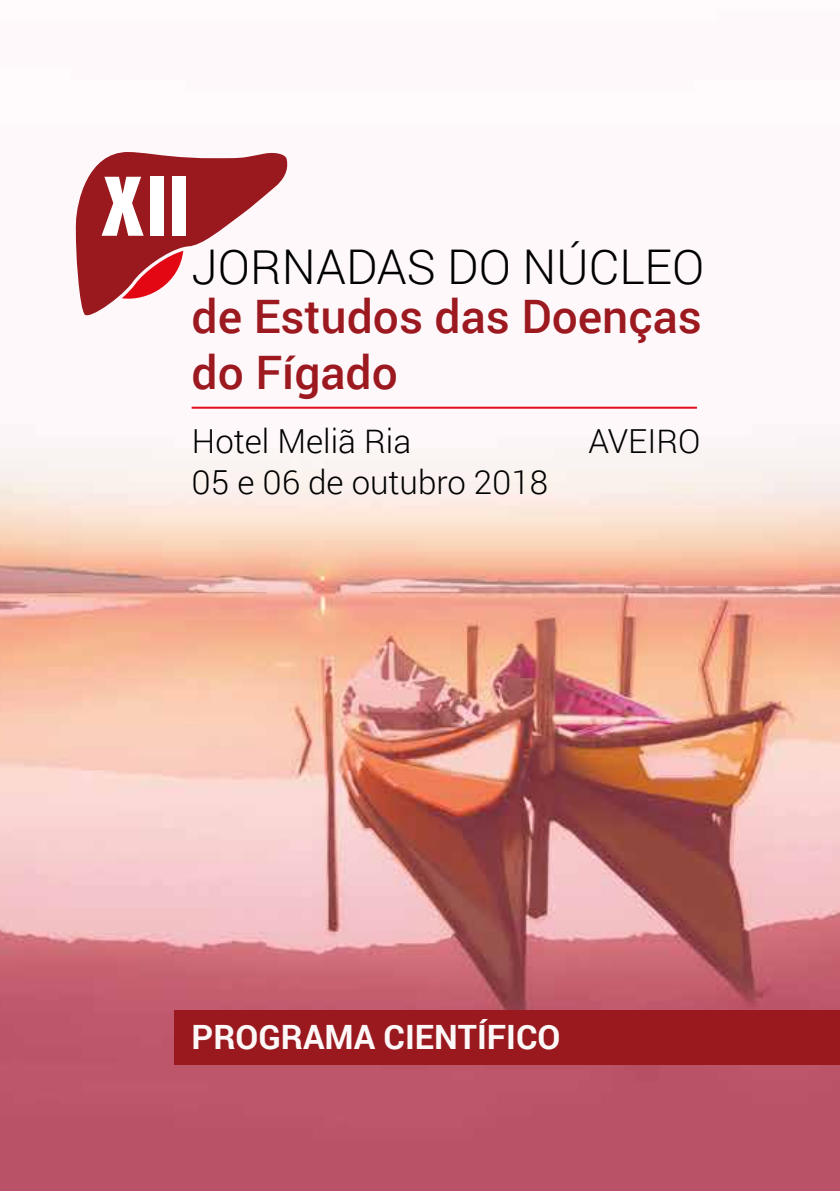
<style>
.page{position:relative;width:840px;height:1191px;background:#fff}
.page>*{position:absolute;margin:0;border:0;box-sizing:border-box;transform-origin:0 0}
.t1{font:800 condensed 86.6px "Abadi";color:#fff}
.t2{font:300 47.8px "Roboto";color:#000}
.t3{font:500 46.2px/55.4px "Roboto";color:#9c1920}
.t4{font:700 33.4px "Roboto";color:#fcf8f7}
.t5{font:300 33px "Roboto";color:#000}
</style>
<div class="page">
<img style="left:0;top:315px;width:839px;height:876px">
<hr style="left:191px;top:407px;width:505px;height:2px;background:#e30e17">
<svg style="left:75px;top:152px;width:213px;height:163px"></svg>
<div style="left:174px;top:1009px;width:665px;height:55px;background:#9a191e"></div>
<h1 class="t1" style="left:100px;top:157px;width:92px">XII</h1>
<h2 class="t2" style="left:191px;top:233px;width:514px">JORNADAS DO NÚCLEO</h2>
<h3 class="t3" style="left:191px;top:287px;width:511px">de Estudos das Doenças do Fígado</h3>
<p class="t5" style="left:192px;top:418px;width:221px">Hotel Meliã Ria</p>
<p class="t5" style="left:588px;top:418px;width:113px">AVEIRO</p>
<p class="t5" style="left:191px;top:459px;width:358px">05 e 06 de outubro 2018</p>
<p class="t4" style="left:191px;top:1013px;width:370px">PROGRAMA CIENTÍFICO</p>
</div>
